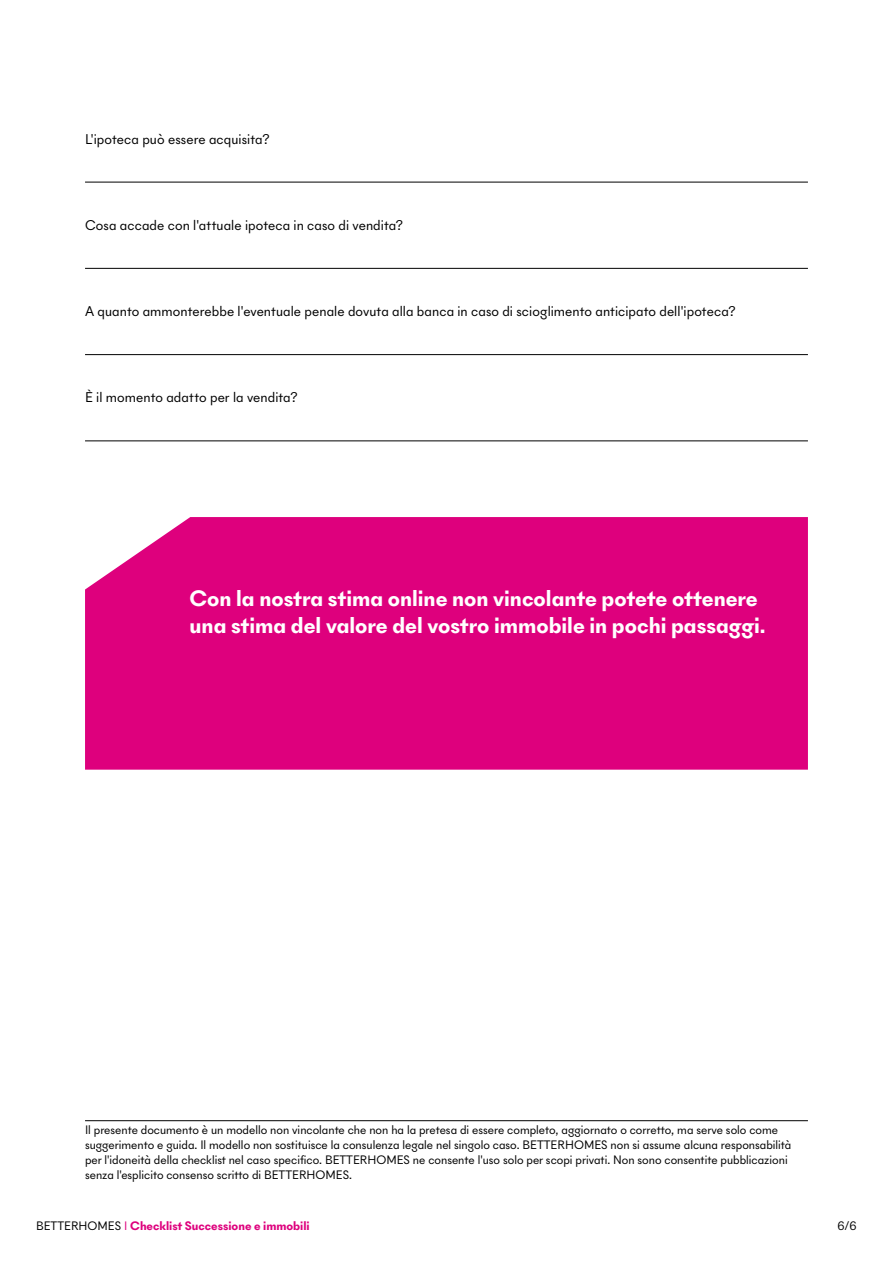
<style>
.page{position:relative;width:893px;height:1263px;background:#fff}
.page>*{position:absolute;margin:0;border:0;box-sizing:border-box;transform-origin:0 0}
.t1{font:700 22.5px/27px "New Panam Skyline";color:#fff}
.t2{font:14.25px "New Panam Skyline";letter-spacing:.005em;color:#000}
.t3{font:12.3px/15px "New Panam Skyline";color:#000}
.t4{font:700 12.3px "New Panam Skyline";color:#de007d}
.s1{font-weight:400;color:#000}
.s2{font-weight:400}
</style>
<div class="page">
<hr style="left:85px;top:182px;width:723px;height:1px;background:#000">
<hr style="left:85px;top:268px;width:723px;height:1px;background:#000">
<hr style="left:85px;top:354px;width:723px;height:1px;background:#000">
<hr style="left:85px;top:441px;width:723px;height:1px;background:#000">
<div style="left:85px;top:517px;width:723px;height:253px;background:#de007d"></div>
<hr style="left:85px;top:1120px;width:723px;height:1px;background:#000">
<p class="t2" style="left:85px;top:130px;width:186px">L'ipoteca può essere acquisita?</p>
<p class="t2" style="left:85px;top:216px;width:320px">Cosa accade con l'attuale ipoteca in caso di vendita?</p>
<p class="t2" style="left:85px;top:302px;width:652px">A quanto ammonterebbe l'eventuale penale dovuta alla banca in caso di scioglimento anticipato dell'ipoteca?</p>
<p class="t2" style="left:85px;top:389px;width:214px">È il momento adatto per la vendita?</p>
<h1 class="t1" style="left:190px;top:585px;width:577px">Con la nostra stima online non vincolante potete ottenere una stima del valore del vostro immobile in pochi passaggi.</h1>
<p class="t3" style="left:85px;top:1122px;width:708px">Il presente documento è un modello non vincolante che non ha la pretesa di essere completo, aggiornato o corretto, ma serve solo come suggerimento e guida. Il modello non sostituisce la consulenza legale nel singolo caso. BETTERHOMES non si assume alcuna responsabilità per l'idoneità della checklist nel caso specifico. BETTERHOMES ne consente l'uso solo per scopi privati. Non sono consentite pubblicazioni senza l'esplicito consenso scritto di BETTERHOMES.</p>
<p class="t4" style="left:36px;top:1218px;width:275px"><span class="s1">BETTERHOMES</span> <span class="s2">I</span> Checklist Successione e immobili</p>
<p class="t3" style="left:837px;top:1218px;width:21px">6/6</p>
</div>
